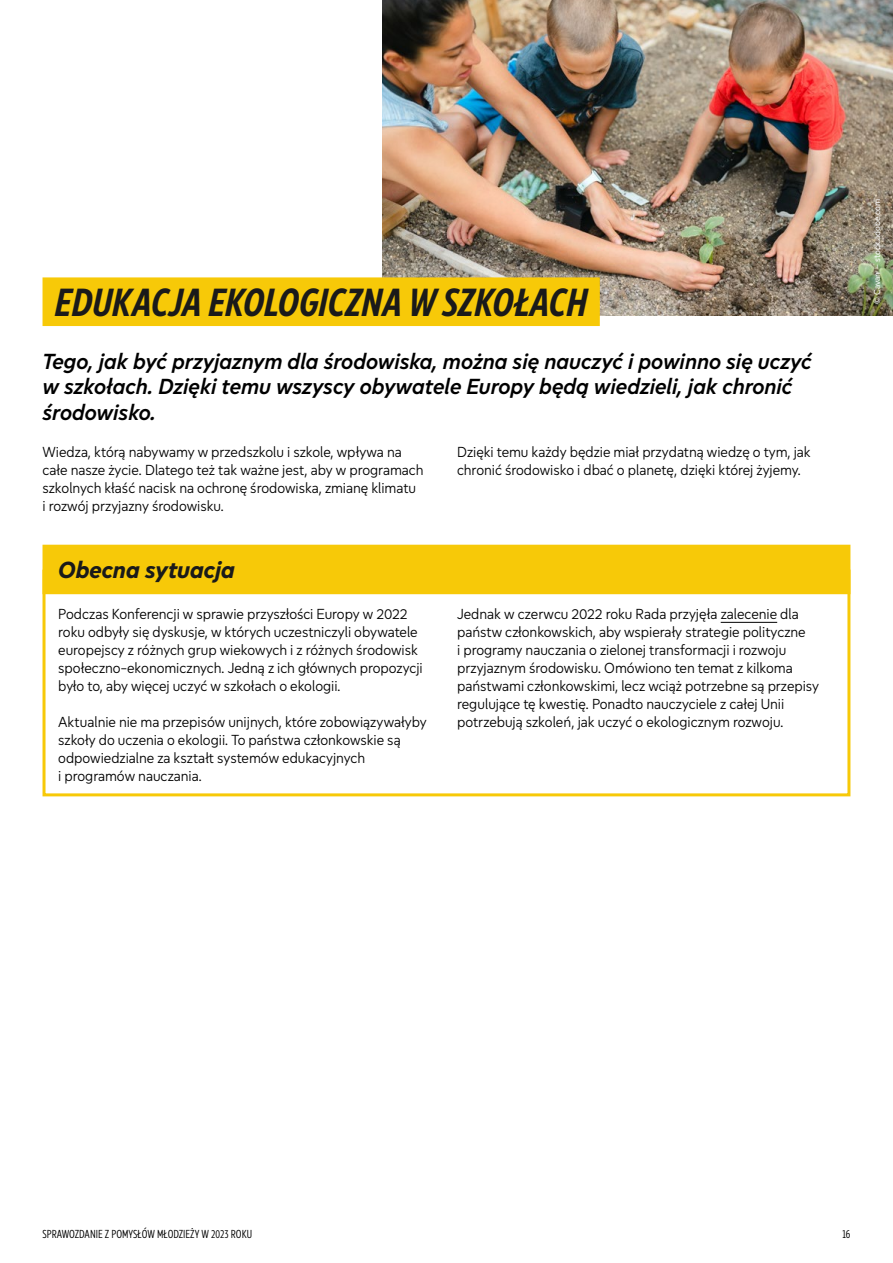
<style>
.page{position:relative;width:893px;height:1263px;background:#fff}
.page>*{position:absolute;margin:0;border:0;box-sizing:border-box;transform-origin:0 0}
.t1{font:italic 700 40.5px "Europea Narrow";color:#1a1a1a}
.t2{font:italic 700 24px "Europea Eco";color:#1a1a1a}
.t3{font:italic 600 22.5px/25.5px "Europea Eco";color:#000}
.t4{font:300 15px/18px "Europea Eco";color:#000}
.t5{font:300 12px "Europea Narrow";color:#000}
.t6{font:9px "Europea Eco";color:#fff}
</style>
<div class="page">
<img style="left:383px;top:0;width:510px;height:316px">
<hr style="left:721px;top:622px;width:56px;height:1px;background:#000">
<div style="left:43px;top:570px;width:807px;height:226px;border:3px solid #f7c908"></div>
<div style="left:44px;top:546px;width:805px;height:47px;background:#f7c908"></div>
<div style="left:43px;top:545px;width:807px;height:49px;border:3px solid #f7c908"></div>
<div style="left:43px;top:277px;width:557px;height:49px;background:#f7c908"></div>
<h1 class="t1" style="left:55px;top:272px;width:534px">EDUKACJA EKOLOGICZNA W SZKOŁACH</h1>
<h3 class="t3" style="left:43px;top:346px;width:771px">Tego, jak być przyjaznym dla środowiska, można się nauczyć i powinno się uczyć w szkołach. Dzięki temu wszyscy obywatele Europy będą wiedzieli, jak chronić środowisko.</h3>
<p class="t4" style="left:43px;top:441px;width:382px">Wiedza, którą nabywamy w przedszkolu i szkole, wpływa na całe nasze życie. Dlatego też tak ważne jest, aby w programach szkolnych kłaść nacisk na ochronę środowiska, zmianę klimatu<br>i rozwój przyjazny środowisku.</p>
<p class="t4" style="left:457px;top:441px;width:355px">Dzięki temu każdy będzie miał przydatną wiedzę o tym, jak chronić środowisko i dbać o planetę, dzięki której żyjemy.</p>
<h2 class="t2" style="left:58px;top:552px;width:178px">Obecna sytuacja</h2>
<p class="t4" style="left:58px;top:603px;width:366px">Podczas Konferencji w sprawie przyszłości Europy w 2022 roku odbyły się dyskusje, w których uczestniczyli obywatele europejscy z różnych grup wiekowych i z różnych środowisk społeczno-ekonomicznych. Jedną z ich głównych propozycji było to, aby więcej uczyć w szkołach o ekologii.</p>
<p class="t4" style="left:58px;top:711px;width:370px">Aktualnie nie ma przepisów unijnych, które zobowiązywałyby szkoły do uczenia o ekologii. To państwa członkowskie są odpowiedzialne za kształt systemów edukacyjnych<br>i programów nauczania.</p>
<p class="t4" style="left:457px;top:603px;width:363px">Jednak w czerwcu 2022 roku Rada przyjęła zalecenie dla państw członkowskich, aby wspierały strategie polityczne<br>i programy nauczania o zielonej transformacji i rozwoju przyjaznym środowisku. Omówiono ten temat z kilkoma państwami członkowskimi, lecz wciąż potrzebne są przepisy regulujące tę kwestię. Ponadto nauczyciele z całej Unii potrzebują szkoleń, jak uczyć o ekologicznym rozwoju.</p>
<p class="t6" style="left:871px;top:304px;width:106px;rotate:-90deg">© Cavan - stock.adobe.com</p>
<p class="t5" style="left:43px;top:1225px;width:211px">SPRAWOZDANIE Z POMYSŁÓW MŁODZIEŻY W 2023 ROKU</p>
<p class="t5" style="left:842px;top:1225px;width:9px">16</p>
</div>
